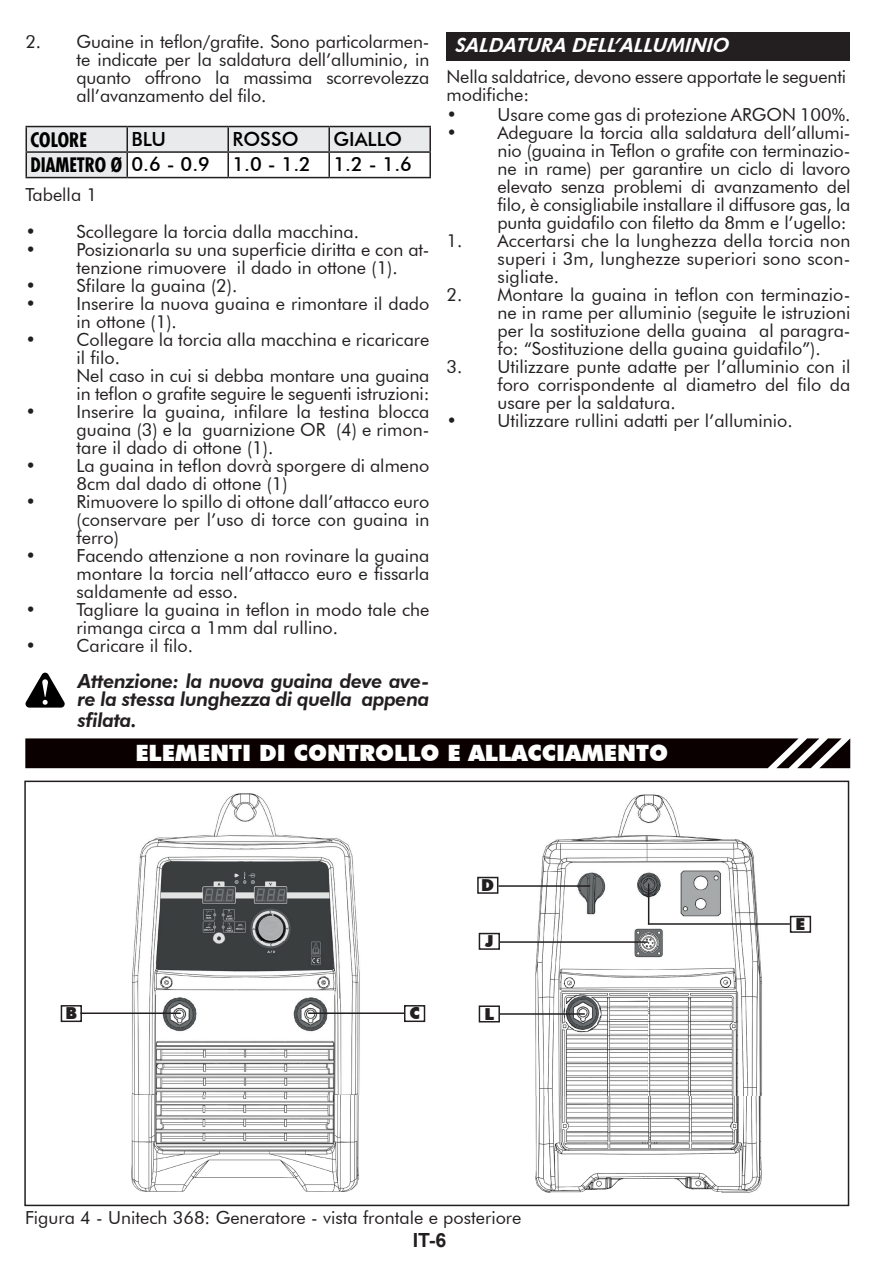
<style>
.page{position:relative;width:893px;height:1263px;background:#fff}
.page>*{position:absolute;margin:0;border:0;box-sizing:border-box;transform-origin:0 0}
.t1{font:900 22.5px "Futura BT";color:#fff}
.t2{font:italic 800 19.5px/18px "Futura BT";letter-spacing:-.02em;color:#231f20}
.t3{font:500 19.5px/25.5px "Futura BT";color:#000}
.t4{font:italic 800 19.5px "Futura BT";color:#fff}
.t5{font:700 condensed 19.5px "Futura LT";color:#000}
.t6{font:700 19.5px "Arial";color:#231f20}
.t7{font:18px/18px "Futura BT";color:#231f20;text-align:justify}
.t8{font:900 16.5px "Futura BT";color:#231f20}
.s1{font-family:"Futura LT";font-weight:700;font-stretch:condensed}
</style>
<div class="page">
<hr style="left:26px;top:126px;width:101px;height:1px;background:#231f20">
<hr style="left:127px;top:126px;width:101px;height:1px;background:#231f20">
<hr style="left:228px;top:126px;width:101px;height:1px;background:#231f20">
<hr style="left:329px;top:126px;width:102px;height:1px;background:#231f20">
<hr style="left:429px;top:127px;width:2px;height:24px;background:#231f20">
<svg style="left:26px;top:127px;width:404px;height:50px"></svg>
<hr style="left:127px;top:151px;width:101px;height:2px;background:#231f20">
<hr style="left:126px;top:153px;width:2px;height:24px;background:#231f20">
<hr style="left:228px;top:151px;width:101px;height:2px;background:#231f20">
<hr style="left:227px;top:153px;width:2px;height:24px;background:#231f20">
<hr style="left:329px;top:151px;width:102px;height:2px;background:#231f20">
<hr style="left:328px;top:153px;width:2px;height:24px;background:#231f20">
<hr style="left:429px;top:153px;width:2px;height:24px;background:#231f20">
<hr style="left:26px;top:177px;width:101px;height:1px;background:#231f20">
<hr style="left:127px;top:177px;width:101px;height:1px;background:#231f20">
<hr style="left:228px;top:177px;width:101px;height:1px;background:#231f20">
<hr style="left:329px;top:177px;width:102px;height:1px;background:#231f20">
<svg style="left:26px;top:673px;width:39px;height:35px"></svg>
<div style="left:446px;top:33px;width:404px;height:28px;background:#231f20"></div>
<img style="left:535px;top:794px;width:258px;height:399px">
<svg style="left:25px;top:738px;width:825px;height:30px;background:#150b0b"></svg>
<div style="left:24px;top:780px;width:825px;height:426px;border:2px solid #231f20"></div>
<img style="left:131px;top:793px;width:229px;height:399px">
<div style="left:479px;top:933px;width:21px;height:17px;border:2px solid #231f20"></div>
<hr style="left:500px;top:941px;width:148px;height:2px;background:#231f20">
<div style="left:61px;top:1005px;width:21px;height:17px;border:2px solid #231f20"></div>
<hr style="left:80px;top:1012px;width:101px;height:2px;background:#231f20">
<div style="left:477px;top:877px;width:21px;height:17px;border:2px solid #231f20"></div>
<hr style="left:498px;top:885px;width:92px;height:2px;background:#231f20">
<div style="left:404px;top:1005px;width:21px;height:17px;border:2px solid #231f20"></div>
<hr style="left:308px;top:1012px;width:96px;height:2px;background:#231f20">
<div style="left:790px;top:916px;width:21px;height:17px;border:2px solid #231f20"></div>
<hr style="left:648px;top:923px;width:142px;height:2px;background:#231f20">
<hr style="left:648px;top:883px;width:1px;height:41px;background:#231f20">
<div style="left:479px;top:1005px;width:21px;height:17px;border:2px solid #231f20"></div>
<hr style="left:500px;top:1013px;width:85px;height:2px;background:#231f20">
<p class="t7" style="left:77px;top:32px;width:354px;text-indent:-51px">2. Guaine in teflon/grafite. Sono particolarmen&shy;te indicate per la saldatura dell’alluminio, in quanto offrono la massima scorrevolezza all’avanzamento del filo.</p>
<p class="t5" style="left:31px;top:127px;width:58px">COLORE</p>
<p class="t3" style="left:132px;top:126px;width:36px">BLU</p>
<p class="t3" style="left:232px;top:126px;width:68px">ROSSO</p>
<p class="t3" style="left:31px;top:126px;width:383px;text-indent:303px">GIALLO<br><span class="s1">DIAMETRO Ø</span> 0.6 - 0.9 1.0 - 1.2 1.2 - 1.6</p>
<p class="t7" style="left:26px;top:185px;width:73px">Tabella 1</p>
<p class="t7" style="left:26px;top:223px;width:335px">• Scollegare la torcia dalla macchina.</p>
<p class="t7" style="left:77px;top:241px;width:354px;text-indent:-51px">• Posizionarla su una superficie diritta e con at&shy;tenzione rimuovere il dado in ottone (1).</p>
<p class="t7" style="left:26px;top:277px;width:213px">• Sfilare la guaina (2).</p>
<p class="t7" style="left:77px;top:295px;width:354px;text-indent:-51px">• Inserire la nuova guaina e rimontare il dado in ottone (1).</p>
<p class="t7" style="left:77px;top:331px;width:354px;text-align:left;text-indent:-51px">• Collegare la torcia alla macchina e ricaricare il filo.<br>Nel caso in cui si debba montare una guaina in teflon o grafite seguire le seguenti istruzioni:</p>
<p class="t7" style="left:77px;top:403px;width:354px;text-indent:-51px">• Inserire la guaina, infilare la testina blocca guaina (3) e la guarnizione OR (4) e rimon&shy;tare il dado di ottone (1).</p>
<p class="t7" style="left:77px;top:457px;width:354px;text-indent:-51px">• La guaina in teflon dovrà sporgere di almeno<br>8cm dal dado di ottone (1)</p>
<p class="t7" style="left:77px;top:493px;width:354px;text-indent:-51px">• Rimuovere lo spillo di ottone dall’attacco euro (conservare per l’uso di torce con guaina in ferro)</p>
<p class="t7" style="left:77px;top:547px;width:354px;text-indent:-51px">• Facendo attenzione a non rovinare la guaina montare la torcia nell’attacco euro e fissarla saldamente ad esso.</p>
<p class="t7" style="left:77px;top:601px;width:354px;text-indent:-51px">• Tagliare la guaina in teflon in modo tale che rimanga circa a 1mm dal rullino.</p>
<p class="t7" style="left:26px;top:637px;width:169px">• Caricare il filo.</p>
<p class="t2" style="left:77px;top:672px;width:354px">Attenzione: la nuova guaina deve ave&shy;re la stessa lunghezza di quella appena</p>
<p class="t2" style="left:77px;top:711px;width:61px">sfilata.</p>
<p class="t4" style="left:455px;top:33px;width:279px">SALDATURA DELL’ALLUMINIO</p>
<p class="t7" style="left:446px;top:68px;width:401px">Nella saldatrice, devono essere apportate le seguenti modifiche:</p>
<p class="t7" style="left:446px;top:105px;width:405px">• Usare come gas di protezione ARGON 100%.</p>
<p class="t7" style="left:497px;top:123px;width:354px;text-indent:-51px">• Adeguare la torcia alla saldatura dell’allumi&shy;nio (guaina in Teflon o grafite con terminazio&shy;ne in rame) per garantire un ciclo di lavoro elevato senza problemi di avanzamento del filo, è consigliabile installare il diffusore gas, la punta guidafilo con filetto da 8mm e l’ugello:</p>
<p class="t7" style="left:497px;top:231px;width:354px;text-indent:-51px">1. Accertarsi che la lunghezza della torcia non superi i 3m, lunghezze superiori sono scon&shy;sigliate.</p>
<p class="t7" style="left:497px;top:285px;width:354px;text-indent:-51px">2. Montare la guaina in teflon con terminazio&shy;ne in rame per alluminio (seguite le istruzioni per la sostituzione della guaina al paragra&shy;fo: “Sostituzione della guaina guidafilo”).</p>
<p class="t7" style="left:497px;top:357px;width:354px;text-indent:-51px">3. Utilizzare punte adatte per l’alluminio con il foro corrispondente al diametro del filo da usare per la saldatura.</p>
<p class="t7" style="left:446px;top:411px;width:348px">• Utilizzare rullini adatti per l’alluminio.</p>
<p class="t1" style="left:135px;top:739px;width:534px">ELEMENTI DI CONTROLLO E ALLACCIAMENTO</p>
<p class="t8" style="left:481px;top:875px;width:15px">D</p>
<p class="t8" style="left:66px;top:1003px;width:13px">B</p>
<p class="t8" style="left:409px;top:1003px;width:12px">C</p>
<p class="t8" style="left:485px;top:931px;width:10px">J</p>
<p class="t8" style="left:484px;top:1004px;width:11px">L</p>
<p class="t7" style="left:25px;top:1208px;width:498px">Figura 4 - Unitech 368: Generatore - vista frontale e posteriore</p>
<p class="t6" style="left:413px;top:1227px;width:35px">IT-6</p>
<p class="t8" style="left:796px;top:914px;width:11px">E</p>
</div>
